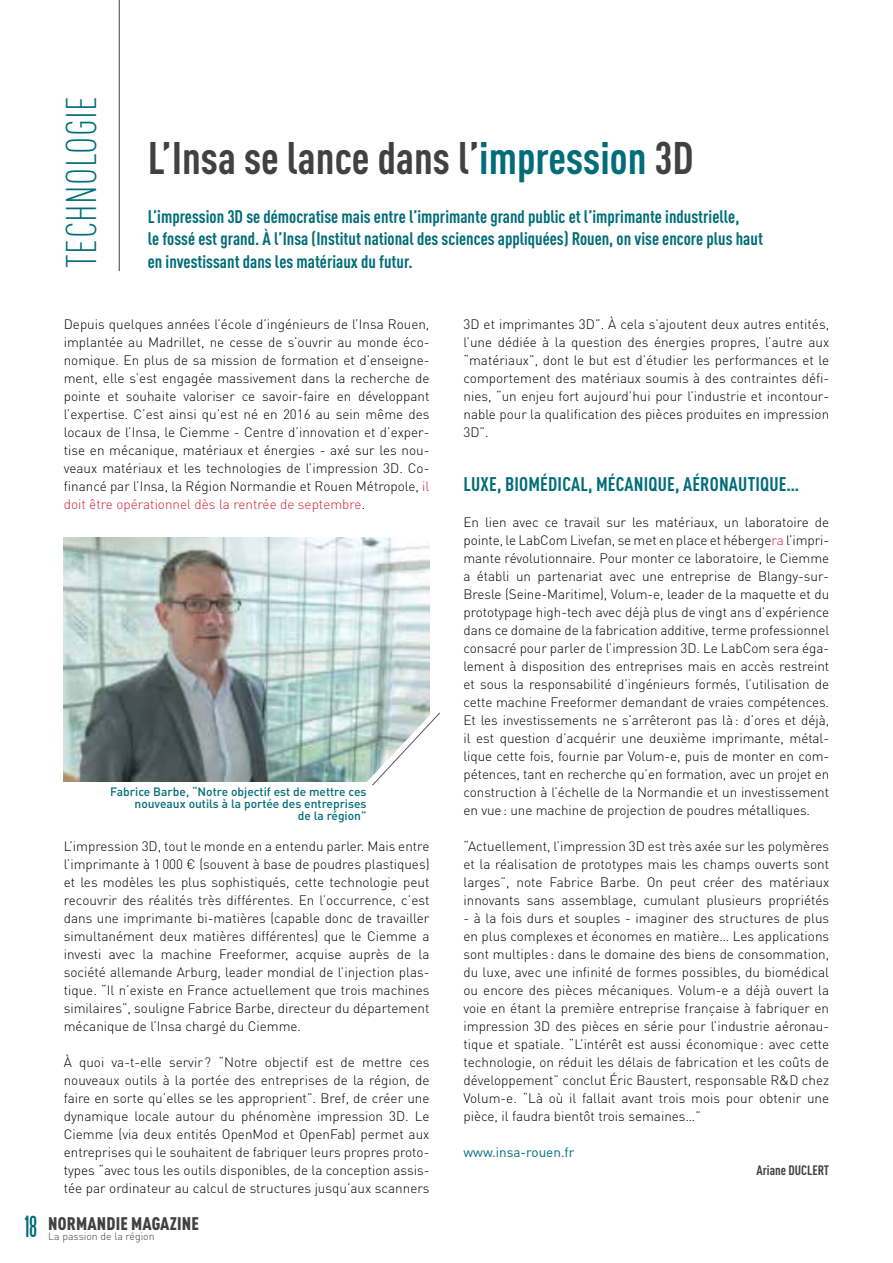
<style>
.page{position:relative;width:893px;height:1263px;background:#fff}
.page>*{position:absolute;margin:0;border:0;box-sizing:border-box;transform-origin:0 0}
.t1{font:700 condensed 45px "DIN Pro";color:#414042}
.t2{font:300 condensed 42.15px "DIN Pro";letter-spacing:.01em;color:#006d78}
.t3{font:24px "Steelfish";color:#006d78}
.t4{font:700 condensed 19.5px "DIN Pro";letter-spacing:.01em;color:#006d78}
.t5{font:700 condensed 18px/22.5px "DIN Pro";color:#006d78}
.t6{font:900 condensed 18px "DIN Pro";letter-spacing:.01em;color:#414042}
.t7{font:300 13.5px/18px "DIN Pro";color:#000;text-align:justify}
.t8{font:13.5px "DIN Pro";color:#006d78}
.t9{font:700 condensed 13.5px "DIN Pro";color:#414042}
.t10{font:500 12px/12px "DIN Pro";color:#006d78;text-align:right}
.t11{font:300 10.5px "DIN Pro";color:#414042}
.s1{color:#006d78}
.s2{color:#d31f38}
</style>
<div class="page">
<hr style="left:119px;top:0;width:1px;height:271px;background:#414042">
<img style="left:64px;top:537px;width:365px;height:244px">
<svg style="left:362px;top:712px;width:78px;height:74px"></svg>
<h2 class="t2" style="left:57px;top:268px;width:173px;rotate:-90deg">TECHNOLOGIE</h2>
<h1 class="t1" style="left:148px;top:130px;width:543px">L’Insa se lance dans l’<span class="s1">impression</span> 3D</h1>
<p class="t5" style="left:148px;top:205px;width:617px">L’impression 3D se démocratise mais entre l’imprimante grand public et l’imprimante industrielle,<br>le fossé est grand. À l’Insa (Institut national des sciences appliquées) Rouen, on vise encore plus haut en investissant dans les matériaux du futur.</p>
<p class="t7" style="left:64px;top:315px;width:367px">Depuis quelques années l’école d’ingénieurs de l’Insa Rouen, implantée au Madrillet, ne cesse de s’ouvrir au monde éco&shy;nomique. En plus de sa mission de formation et d’enseigne&shy;ment, elle s’est engagée massivement dans la recherche de pointe et souhaite valoriser ce savoir-faire en développant l’expertise. C’est ainsi qu’est né en 2016 au sein même des locaux de l’Insa, le Ciemme - Centre d’innovation et d’exper&shy;tise en mécanique, matériaux et énergies - axé sur les nou&shy;veaux matériaux et les technologies de l’impression 3D. Co&shy;financé par l’Insa, la Région Normandie et Rouen Métropole, <span class="s2">il doit être opérationnel dès la rentrée de septembre</span>.</p>
<h3 class="t3" style="left:25px;top:1212px;width:14px">18</h3>
<p class="t10" style="left:110px;top:785px;width:258px">Fabrice Barbe, “Notre objectif est de mettre ces nouveaux outils à la portée des entreprises<br>de la région”</p>
<p class="t7" style="left:64px;top:837px;width:367px">L’impression 3D, tout le monde en a entendu parler. Mais entre l’imprimante à 1000 € (souvent à base de poudres plastiques) et les modèles les plus sophistiqués, cette technologie peut recouvrir des réalités très différentes. En l’occurrence, c’est dans une imprimante bi-matières (capable donc de travailler simultanément deux matières différentes) que le Ciemme a investi avec la machine Freeformer, acquise auprès de la société allemande Arburg, leader mondial de l’injection plas&shy;tique. “Il n’existe en France actuellement que trois machines similaires”, souligne Fabrice Barbe, directeur du département mécanique de l’Insa chargé du Ciemme.</p>
<p class="t7" style="left:64px;top:1053px;width:367px">À quoi va-t-elle servir ? “Notre objectif est de mettre ces nouveaux outils à la portée des entreprises de la région, de faire en sorte qu’elles se les approprient”. Bref, de créer une dynamique locale autour du phénomène impression 3D. Le Ciemme (via deux entités OpenMod et OpenFab) permet aux entreprises qui le souhaitent de fabriquer leurs propres proto&shy;types “avec tous les outils disponibles, de la conception assis&shy;tée par ordinateur au calcul de structures jusqu’aux scanners</p>
<h3 class="t6" style="left:48px;top:1212px;width:152px">NORMANDIE MAGAZINE</h3>
<p class="t11" style="left:48px;top:1229px;width:108px">La passion de la région</p>
<p class="t7" style="left:463px;top:315px;width:367px">3D et imprimantes 3D”. À cela s’ajoutent deux autres entités, l’une dédiée à la question des énergies propres, l’autre aux “matériaux”, dont le but est d’étudier les performances et le comportement des matériaux soumis à des contraintes défi&shy;nies, “un enjeu fort aujourd’hui pour l’industrie et incontour&shy;nable pour la qualification des pièces produites en impression 3D”.</p>
<h3 class="t4" style="left:464px;top:472px;width:337px">luxe, biomédical, mécanique, aéronautique…</h3>
<p class="t7" style="left:463px;top:513px;width:367px">En lien avec ce travail sur les matériaux, un laboratoire de pointe, le LabCom Livefan, se met en place et héberge<span class="s2">ra</span> l’impri&shy;mante révolutionnaire. Pour monter ce laboratoire, le Ciemme a établi un partenariat avec une entreprise de Blangy-sur-Bresle (Seine-Maritime), Volum-e, leader de la maquette et du prototypage high-tech avec déjà plus de vingt ans d’expérience dans ce domaine de la fabrication additive, terme professionnel consacré pour parler de l’impression 3D. Le LabCom sera éga&shy;lement à disposition des entreprises mais en accès restreint et sous la responsabilité d’ingénieurs formés, l’utilisation de cette machine Freeformer demandant de vraies compétences.<br>Et les investissements ne s’arrêteront pas là: d’ores et déjà, il est question d’acquérir une deuxième imprimante, métal&shy;lique cette fois, fournie par Volum-e, puis de monter en com&shy;pétences, tant en recherche qu’en formation, avec un projet en construction à l’échelle de la Normandie et un investissement en vue: une machine de projection de poudres métalliques.</p>
<p class="t7" style="left:463px;top:837px;width:367px">“Actuellement, l’impression 3D est très axée sur les polymères et la réalisation de prototypes mais les champs ouverts sont larges”, note Fabrice Barbe. On peut créer des matériaux innovants sans assemblage, cumulant plusieurs propriétés</p>
<p class="t7" style="left:463px;top:909px;width:367px">- à la fois durs et souples - imaginer des structures de plus en plus complexes et économes en matière… Les applications sont multiples : dans le domaine des biens de consommation, du luxe, avec une infinité de formes possibles, du biomédical ou encore des pièces mécaniques. Volum-e a déjà ouvert la voie en étant la première entreprise française à fabriquer en impression 3D des pièces en série pour l’industrie aéronau&shy;tique et spatiale. “L’intérêt est aussi économique: avec cette technologie, on réduit les délais de fabrication et les coûts de développement” conclut Éric Baustert, responsable R&amp;D chez Volum-e. “Là où il fallait avant trois mois pour obtenir une pièce, il faudra bientôt trois semaines…”</p>
<p class="t8" style="left:463px;top:1143px;width:113px">www.insa-rouen.fr</p>
<p class="t9" style="left:756px;top:1162px;width:39px">Ariane DUCLERT</p>
</div>
